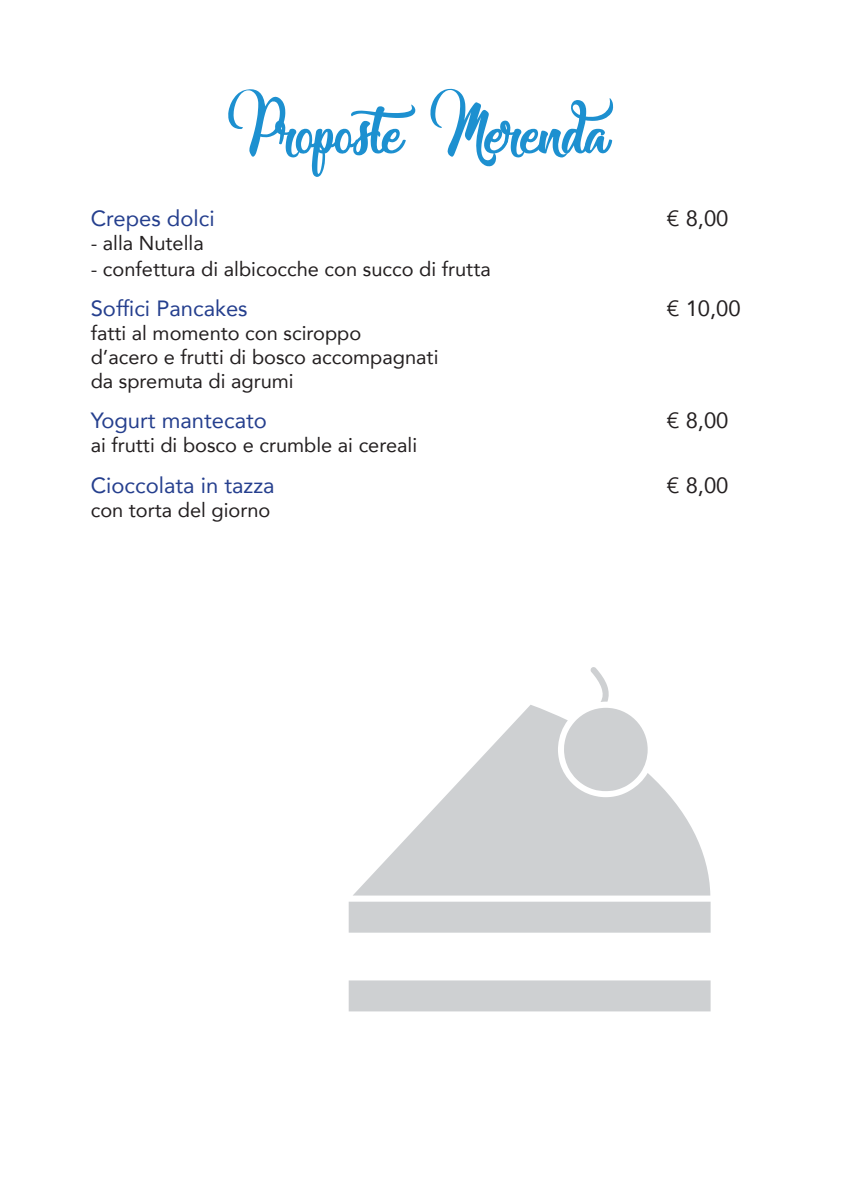
<style>
.page{position:relative;width:842px;height:1189px;background:#fff}
.page>*{position:absolute;margin:0;border:0;box-sizing:border-box;transform-origin:0 0}
.t1{font:113.4px "Marguaritas";color:#1d90d0}
.t2{font:22px "Avenir";color:#253f8e}
.t3{font:22px "Avenir";color:#231f20}
.t4{font:20px/24px "Avenir";color:#231f20}
</style>
<div class="page">
<svg style="left:353px;top:705px;width:357px;height:190px;fill:#ced0d2"></svg>
<svg style="left:564px;top:667px;width:84px;height:124px"></svg>
<div style="left:349px;top:901px;width:362px;height:31px;background:#ced0d2"></div>
<div style="left:349px;top:980px;width:362px;height:31px;background:#ced0d2"></div>
<h1 class="t1" style="left:228px;top:68px;width:384px">Proposte Merenda</h1>
<p class="t2" style="left:91px;top:200px;width:125px">Crepes dolci</p>
<p class="t3" style="left:667px;top:200px;width:63px">€ 8,00</p>
<p class="t4" style="left:91px;top:230px;width:114px">- alla Nutella</p>
<p class="t4" style="left:91px;top:257px;width:401px">- confettura di albicocche con succo di frutta</p>
<p class="t2" style="left:91px;top:291px;width:158px">Soffici Pancakes</p>
<p class="t3" style="left:667px;top:291px;width:75px">€ 10,00</p>
<p class="t4" style="left:91px;top:321px;width:349px">fatti al momento con sciroppo<br>d’acero e frutti di bosco accompagnati da spremuta di agrumi</p>
<p class="t2" style="left:91px;top:403px;width:178px">Yogurt mantecato</p>
<p class="t3" style="left:667px;top:403px;width:63px">€ 8,00</p>
<p class="t4" style="left:91px;top:433px;width:328px">ai frutti di bosco e crumble ai cereali</p>
<p class="t2" style="left:91px;top:467px;width:185px">Cioccolata in tazza</p>
<p class="t3" style="left:667px;top:467px;width:63px">€ 8,00</p>
<p class="t4" style="left:91px;top:497px;width:181px">con torta del giorno</p>
</div>
